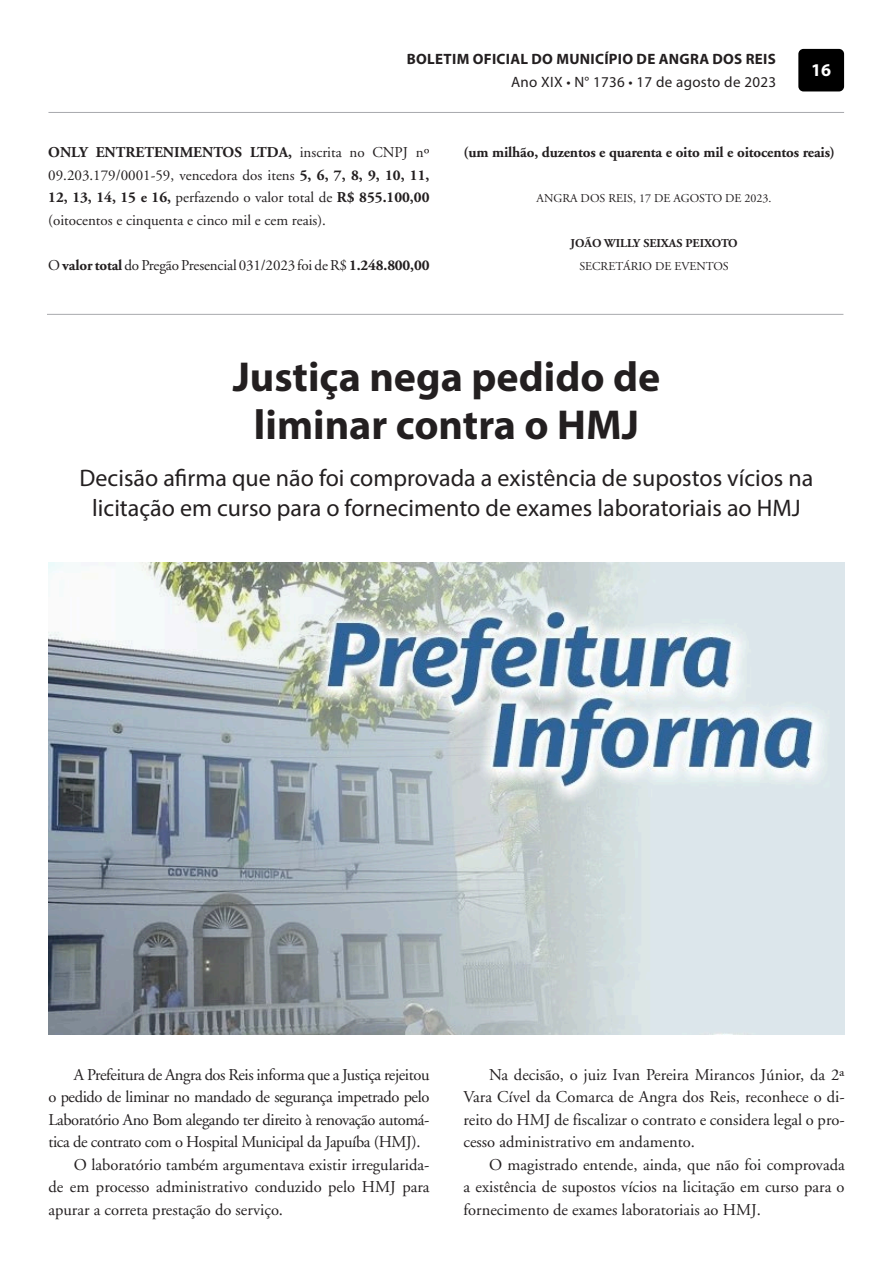
<style>
.page{position:relative;width:893px;height:1263px;background:#fff}
.page>*{position:absolute;margin:0;border:0;box-sizing:border-box;transform-origin:0 0}
.t1{font:700 42px/48px "Myriad Pro";color:#231f20;text-align:center}
.t2{font:24px/30px "Myriad Pro";color:#231f20;text-align:center}
.t3{font:700 18px "Myriad Pro";color:#fff}
.Massa_de_Texto_Matérias{font:16.5px/22.5px "Adobe Garamond";color:#231f20;text-align:justify}
.t4{font:15px/22.5px "Adobe Garamond";color:#231f20;text-align:justify}
.t5{font:700 15px "Adobe Garamond";letter-spacing:-.01em;color:#231f20}
.t6{font:700 15px "Myriad Pro";letter-spacing:.02em;color:#231f20}
.t7{font:15px "Myriad Pro";letter-spacing:.02em;color:#231f20}
.Assinatura{font:12px "Adobe Garamond";color:#231f20}
.Assinatura_Bold{font:700 12px "Adobe Garamond";color:#231f20}
.s1{font-weight:700}
</style>
<div class="page">
<div style="left:798px;top:49px;width:46px;height:42px;background:#000;border-radius:5px"></div>
<hr style="left:48px;top:112px;width:796px;height:1px;background:#a8a9ad">
<hr style="left:47px;top:314px;width:796px;height:1px;background:#a8a9ad">
<img style="left:48px;top:562px;width:797px;height:473px">
<p class="t6" style="left:407px;top:50px;width:370px">BOLETIM OFICIAL DO MUNICÍPIO DE ANGRA DOS REIS</p>
<p class="t7" style="left:511px;top:73px;width:266px">Ano XIX • N° 1736 • 17 de agosto de 2023</p>
<p class="t3" style="left:811px;top:58px;width:21px">16</p>
<p class="t4" style="left:48px;top:141px;width:383px"><span class="s1">ONLY ENTRETENIMENTOS LTDA,</span> inscrita no CNPJ nº 09.203.179/0001-59, vencedora dos itens <span class="s1">5, 6, 7, 8, 9, 10, 11, 12, 13, 14, 15 e 16,</span> perfazendo o valor total de <span class="s1">R$ 855.100,00 </span>(oitocentos e cinquenta e cinco mil e cem reais).</p>
<p class="t4" style="left:48px;top:254px;width:383px">O <span class="s1">valor total</span> do Pregão Presencial 031/2023 foi de R$ <span class="s1">1.248.800,00</span></p>
<p class="t5" style="left:463px;top:144px;width:373px">(um milhão, duzentos e quarenta e oito mil e oitocentos reais)</p>
<p class="Assinatura" style="left:537px;top:192px;width:237px">ANGRA DOS REIS, 17 DE AGOSTO DE 2023.</p>
<p class="Assinatura_Bold" style="left:570px;top:237px;width:169px">JOÃO WILLY SEIXAS PEIXOTO</p>
<p class="Assinatura" style="left:579px;top:259px;width:151px">SECRETÁRIO DE EVENTOS</p>
<p class="t1" style="left:233px;top:351px;width:429px">Justiça nega pedido de liminar contra o HMJ</p>
<p class="t2" style="left:80px;top:463px;width:735px">Decisão afirma que não foi comprovada a existência de supostos vícios na licitação em curso para o fornecimento de exames laboratoriais ao HMJ</p>
<p class="Massa_de_Texto_Matérias" style="left:48px;top:1063px;width:383px;text-indent:26px">A Prefeitura de Angra dos Reis informa que a Justiça rejeitou o pedido de liminar no mandado de segurança impetrado pelo Laboratório Ano Bom alegando ter direito à renovação automá&shy;tica de contrato com o Hospital Municipal da Japuíba (HMJ).</p>
<p class="Massa_de_Texto_Matérias" style="left:48px;top:1153px;width:383px;text-indent:26px">O laboratório também argumentava existir irregularida&shy;de em processo administrativo conduzido pelo HMJ para apurar a correta prestação do serviço.</p>
<p class="Massa_de_Texto_Matérias" style="left:463px;top:1063px;width:383px;text-indent:26px">Na decisão, o juiz Ivan Pereira Mirancos Júnior, da 2ª Vara Cível da Comarca de Angra dos Reis, reconhece o di&shy;reito do HMJ de fiscalizar o contrato e considera legal o pro&shy;cesso administrativo em andamento.</p>
<p class="Massa_de_Texto_Matérias" style="left:463px;top:1153px;width:383px;text-indent:26px">O magistrado entende, ainda, que não foi comprovada a existência de supostos vícios na licitação em curso para o fornecimento de exames laboratoriais ao HMJ.</p>
</div>
